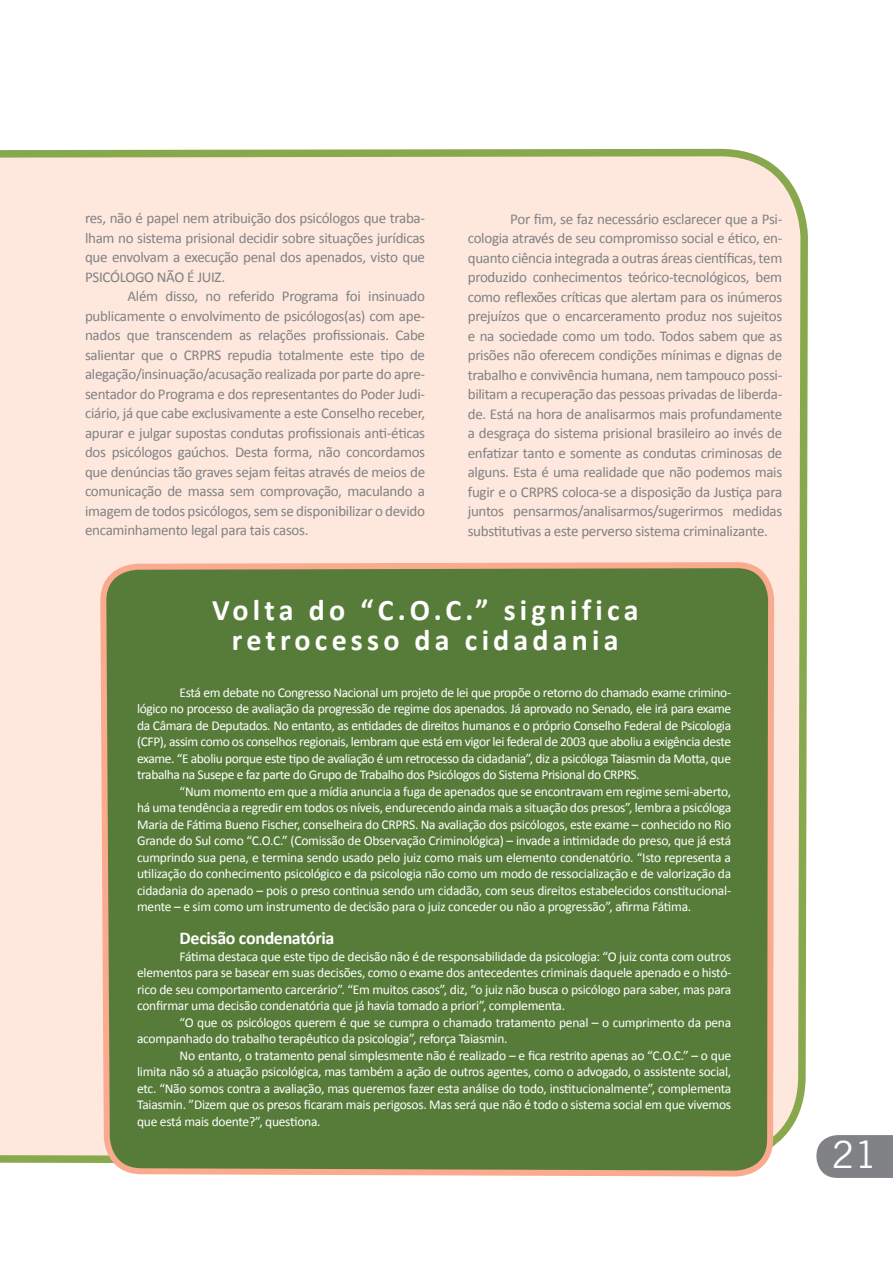
<style>
.page{position:relative;width:893px;height:1263px;background:#fff}
.page>*{position:absolute;margin:0;border:0;box-sizing:border-box;transform-origin:0 0}
.t1{font:37.5px "News Gothic BT";color:#fff}
.t2{font:700 30px/30px "Calibri";letter-spacing:.14em;color:#fff;text-align:center}
.t3{font:700 18px "Calibri";letter-spacing:-.02em;color:#fff}
.t4{font:15px/19.5px "Calibri";letter-spacing:-.02em;color:#808285;text-align:justify}
.t5{font:13.5px/16.5px "Calibri";letter-spacing:-.02em;color:#fff;text-align:justify}
</style>
<div class="page">
<svg style="left:816px;top:1135px;width:77px;height:43px;background:#87898c"></svg>
<div style="left:0;top:148px;width:808px;height:1015px;background:#fee7dc"></div>
<div style="left:97px;top:561px;width:680px;height:616px;background:#577c3a"></div>
<p class="t4" style="left:85px;top:208px;width:342px">res, não é papel nem atribuição dos psicólogos que traba&shy;lham no sistema prisional decidir sobre situações jurídicas que envolvam a execução penal dos apenados, visto que PSICÓLOGO NÃO É JUIZ.</p>
<p class="t4" style="left:85px;top:286px;width:342px;text-indent:43px">Além disso, no referido Programa foi insinuado publicamente o envolvimento de psicólogos(as) com ape&shy;nados que transcendem as relações profissionais. Cabe salientar que o CRPRS repudia totalmente este tipo de alegação/insinuação/acusação realizada por parte do apre&shy;sentador do Programa e dos representantes do Poder Judi&shy;ciário, já que cabe exclusivamente a este Conselho receber, apurar e julgar supostas condutas profissionais anti-éticas dos psicólogos gaúchos. Desta forma, não concordamos que denúncias tão graves sejam feitas através de meios de comunicação de massa sem comprovação, maculando a imagem de todos psicólogos, sem se disponibilizar o devido encaminhamento legal para tais casos.</p>
<p class="t4" style="left:468px;top:208px;width:316px;text-indent:43px">Por fim, se faz necessário esclarecer que a Psi&shy;cologia através de seu compromisso social e ético, en&shy;quanto ciência integrada a outras áreas científicas, tem produzido conhecimentos teórico-tecnológicos, bem como reflexões críticas que alertam para os inúmeros prejuízos que o encarceramento produz nos sujeitos e na sociedade como um todo. Todos sabem que as prisões não oferecem condições mínimas e dignas de trabalho e convivência humana, nem tampouco possi&shy;bilitam a recuperação das pessoas privadas de liberda&shy;de. Está na hora de analisarmos mais profundamente a desgraça do sistema prisional brasileiro ao invés de enfatizar tanto e somente as condutas criminosas de alguns. Esta é uma realidade que não podemos mais fugir e o CRPRS coloca-se a disposição da Justiça para juntos pensarmos/analisarmos/sugerirmos medidas substitutivas a este perverso sistema criminalizante.</p>
<h2 class="t2" style="left:212px;top:593px;width:428px">Volta do “C.O.C.” significa retrocesso da cidadania</h2>
<p class="t5" style="left:137px;top:683px;width:596px;text-indent:43px">Está em debate no Congresso Nacional um projeto de lei que propõe o retorno do chamado exame crimino&shy;lógico no processo de avaliação da progressão de regime dos apenados. Já aprovado no Senado, ele irá para exame da Câmara de Deputados. No entanto, as entidades de direitos humanos e o próprio Conselho Federal de Psicologia (CFP), assim como os conselhos regionais, lembram que está em vigor lei federal de 2003 que aboliu a exigência deste exame. “E aboliu porque este tipo de avaliação é um retrocesso da cidadania”, diz a psicóloga Taiasmin da Motta, que trabalha na Susepe e faz parte do Grupo de Trabalho dos Psicólogos do Sistema Prisional do CRPRS.</p>
<p class="t5" style="left:137px;top:782px;width:596px;text-indent:43px">“Num momento em que a mídia anuncia a fuga de apenados que se encontravam em regime semi-aberto, há uma tendência a regredir em todos os níveis, endurecendo ainda mais a situação dos presos”, lembra a psicóloga Maria de Fátima Bueno Fischer, conselheira do CRPRS. Na avaliação dos psicólogos, este exame – conhecido no Rio Grande do Sul como “C.O.C.” (Comissão de Observação Criminológica) – invade a intimidade do preso, que já está cumprindo sua pena, e termina sendo usado pelo juiz como mais um elemento condenatório. “Isto representa a utilização do conhecimento psicológico e da psicologia não como um modo de ressocialização e de valorização da cidadania do apenado – pois o preso continua sendo um cidadão, com seus direitos estabelecidos constitucional&shy;mente – e sim como um instrumento de decisão para o juiz conceder ou não a progressão”, afirma Fátima.</p>
<h3 class="t3" style="left:180px;top:927px;width:156px">Decisão condenatória</h3>
<p class="t5" style="left:137px;top:947px;width:596px;text-indent:43px">Fátima destaca que este tipo de decisão não é de responsabilidade da psicologia: “O juiz conta com outros elementos para se basear em suas decisões, como o exame dos antecedentes criminais daquele apenado e o histó&shy;rico de seu comportamento carcerário”. “Em muitos casos”, diz, “o juiz não busca o psicólogo para saber, mas para confirmar uma decisão condenatória que já havia tomado a priori”, complementa.</p>
<p class="t5" style="left:137px;top:1013px;width:596px;text-indent:43px">“O que os psicólogos querem é que se cumpra o chamado tratamento penal – o cumprimento da pena acompanhado do trabalho terapêutico da psicologia”, reforça Taiasmin.</p>
<p class="t5" style="left:137px;top:1046px;width:596px;text-indent:43px">No entanto, o tratamento penal simplesmente não é realizado – e fica restrito apenas ao “C.O.C.” – o que limita não só a atuação psicológica, mas também a ação de outros agentes, como o advogado, o assistente social, etc. “Não somos contra a avaliação, mas queremos fazer esta análise do todo, institucionalmente”, complementa Taiasmin. ”Dizem que os presos ficaram mais perigosos. Mas será que não é todo o sistema social em que vivemos que está mais doente?”, questiona.</p>
<h1 class="t1" style="left:832px;top:1132px;width:47px">21</h1>
</div>
